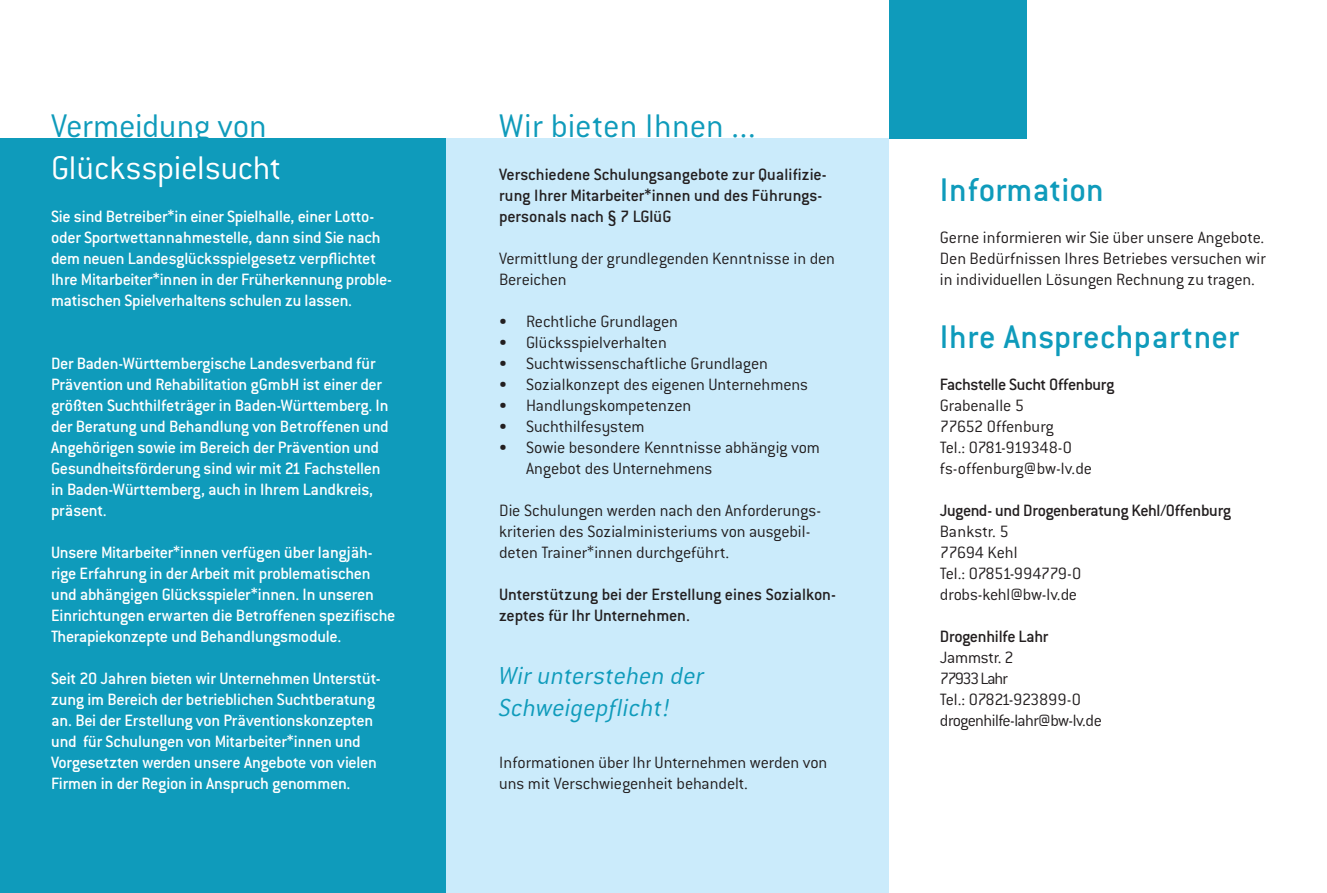
<style>
.page{position:relative;width:1327px;height:893px;background:#fff}
.page>*{position:absolute;margin:0;border:0;box-sizing:border-box;transform-origin:0 0}
.t1{font:300 36px "Conduit ITC";color:#0f9bbb}
.t2{font:500 36px "Conduit ITC";letter-spacing:.01em;color:#0f9bbb}
.t3{font:300 36px "Conduit ITC";letter-spacing:-.005em;color:#fff}
.t4{font:italic 300 27px/32.4px "Conduit ITC";letter-spacing:.005em;color:#0f9bbb}
.t5{font:500 18px/21px "Conduit ITC";letter-spacing:-.015em;color:#fff}
.t6{font:300 18px/21px "Conduit ITC";letter-spacing:-.005em;color:#231f20}
.t7{font:500 18px/21px "Conduit ITC";letter-spacing:-.01em;color:#231f20}
.t8{font:300 18px/21px "Conduit ITC";letter-spacing:-.025em;color:#231f20}
</style>
<div class="page">
<div style="left:0;top:138px;width:446px;height:755px;background:#0f9bbb"></div>
<div style="left:446px;top:138px;width:443px;height:755px;background:#cbebfb"></div>
<div style="left:889px;top:0;width:137px;height:138px;background:#0f9bbb"></div>
<h1 class="t1" style="left:51px;top:106px;width:217px">Vermeidung von</h1>
<h1 class="t3" style="left:51px;top:148px;width:232px">Glücksspielsucht</h1>
<p class="t5" style="left:51px;top:206px;width:342px">Sie sind Betreiber*in einer Spielhalle, einer Lotto&shy;oder Sportwettannahmestelle, dann sind Sie nach dem neuen Landesglücksspielgesetz verpflichtet Ihre Mitarbeiter*innen in der Früherkennung proble&shy;matischen Spielverhaltens schulen zu lassen.</p>
<p class="t5" style="left:51px;top:353px;width:339px">Der Baden-Württembergische Landesverband für Prävention und Rehabilitation gGmbH ist einer der größten Suchthilfeträger in Baden-Württemberg. In der Beratung und Behandlung von Betroffenen und Angehörigen sowie im Bereich der Prävention und Gesundheitsförderung sind wir mit 21 Fachstellen in Baden-Württemberg, auch in Ihrem Landkreis, präsent.</p>
<p class="t5" style="left:51px;top:542px;width:346px">Unsere Mitarbeiter*innen verfügen über langjäh&shy;rige Erfahrung in der Arbeit mit problematischen und abhängigen Glücksspieler*innen. In unseren Einrichtungen erwarten die Betroffenen spezifische Therapiekonzepte und Behandlungsmodule.</p>
<p class="t5" style="left:51px;top:668px;width:331px">Seit 20 Jahren bieten wir Unternehmen Unterstüt&shy;zung im Bereich der betrieblichen Suchtberatung an. Bei der Erstellung von Präventionskonzepten und für Schulungen von Mitarbeiter*innen und Vorgesetzten werden unsere Angebote von vielen Firmen in der Region in Anspruch genommen.</p>
<h1 class="t1" style="left:499px;top:106px;width:258px">Wir bieten Ihnen ...</h1>
<p class="t7" style="left:499px;top:164px;width:329px">Verschiedene Schulungsangebote zur Qualifizie&shy;rung Ihrer Mitarbeiter*innen und des Führungs&shy;personals nach § 7 LGlüG</p>
<p class="t6" style="left:499px;top:248px;width:337px">Vermittlung der grundlegenden Kenntnisse in den<br>Bereichen</p>
<p class="t6" style="left:499px;top:311px;width:180px">• Rechtliche Grundlagen</p>
<p class="t6" style="left:499px;top:332px;width:169px">• Glücksspielverhalten</p>
<p class="t6" style="left:499px;top:353px;width:270px">• Suchtwissenschaftliche Grundlagen</p>
<p class="t6" style="left:499px;top:374px;width:310px">• Sozialkonzept des eigenen Unternehmens</p>
<p class="t6" style="left:499px;top:395px;width:194px">• Handlungskompetenzen</p>
<p class="t6" style="left:499px;top:416px;width:147px">• Suchthilfesystem</p>
<p class="t6" style="left:526px;top:437px;width:295px;text-indent:-27px">• Sowie besondere Kenntnisse abhängig vom<br>Angebot des Unternehmens</p>
<p class="t6" style="left:499px;top:500px;width:323px">Die Schulungen werden nach den Anforderungs&shy;kriterien des Sozialministeriums von ausgebil&shy;deten Trainer*innen durchgeführt.</p>
<p class="t7" style="left:499px;top:584px;width:338px">Unterstützung bei der Erstellung eines Sozialkon&shy;zeptes für Ihr Unternehmen.</p>
<h2 class="t4" style="left:499px;top:659px;width:207px">Wir unterstehen der<br>Schweigepflicht!</h2>
<p class="t6" style="left:499px;top:752px;width:330px">Informationen über Ihr Unternehmen werden von uns mit Verschwiegenheit behandelt.</p>
<h1 class="t2" style="left:940px;top:170px;width:165px">Information</h1>
<p class="t6" style="left:940px;top:227px;width:327px;text-align:justify">Gerne informieren wir Sie über unsere Angebote.<br>Den Bedürfnissen Ihres Betriebes versuchen wir in individuellen Lösungen Rechnung zu tragen.</p>
<h1 class="t2" style="left:940px;top:317px;width:301px">Ihre Ansprechpartner</h1>
<p class="t7" style="left:940px;top:374px;width:176px">Fachstelle Sucht Offenburg</p>
<p class="t6" style="left:940px;top:395px;width:154px">Grabenalle 5<br>77652 Offenburg<br>Tel.: 0781-919348-0 fs-offenburg@bw-lv.de</p>
<p class="t7" style="left:940px;top:500px;width:293px">Jugend- und Drogenberatung Kehl/Offenburg</p>
<p class="t6" style="left:940px;top:521px;width:143px">Bankstr. 5<br>77694 Kehl<br>Tel.: 07851-994779-0 drobs-kehl@bw-lv.de</p>
<p class="t7" style="left:940px;top:626px;width:110px">Drogenhilfe Lahr</p>
<p class="t8" style="left:940px;top:647px;width:163px">Jammstr. 2<br>77933 Lahr<br>Tel.: 07821-923899-0 drogenhilfe-lahr@bw-lv.de</p>
</div>
